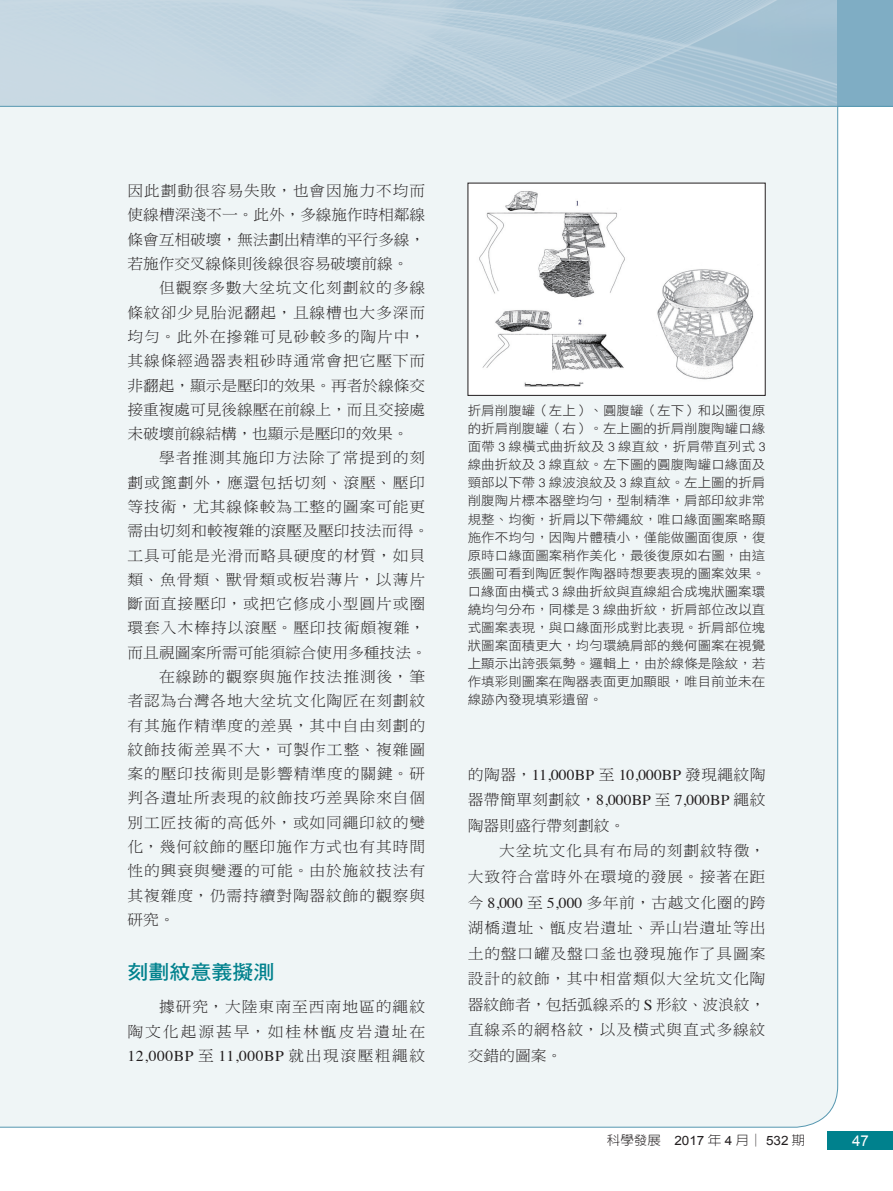
<style>
.page{position:relative;width:893px;height:1191px;background:#fff}
.page>*{position:absolute;margin:0;border:0;box-sizing:border-box;transform-origin:0 0}
.專題_內文大標{font:19.95px "DF Hei Std W7";color:#00818d;scale:1.05 1}
.A_內文{font:15px/24.3px "DF Ming Std W3";letter-spacing:.055em;color:#231f20;text-align:justify;scale:1.05 1}
.t1{font:15px "Arial";color:#fff}
.圖說{font:12.9px/18px "DF Hei Std W3";color:#231f20;text-align:justify;scale:1.05 1}
.t2{font:300 12.9px "AR New Hei B5";color:#231f20;scale:1.05 1}
.s1{font-family:"Times"}
.s2{font-family:"Helvetica";font-weight:300;font-size:12.3px}
.s3{font-family:"Arial";font-weight:400}
</style>
<div class="page">
<div style="left:838px;top:0;width:55px;height:106px;background:#7fadc4"></div>
<div style="left:0;top:107px;width:838px;height:1021px;background:#eff5f6"></div>
<hr style="left:0;top:106px;width:893px;height:1px;background:#5597b0">
<div style="left:828px;top:1131px;width:65px;height:18px;background:#00818d"></div>
<div style="left:468px;top:183px;width:297px;height:212px;background:#fff"></div>
<img style="left:479px;top:191px;width:275px;height:196px">
<p class="A_內文" style="left:128px;top:178px;width:285px">因此劃動很容易失敗，也會因施力不均而使線槽深淺不一。此外，多線施作時相鄰線條會互相破壞，無法劃出精準的平行多線，若施作交叉線條則後線很容易破壞前線。</p>
<p class="A_內文" style="left:128px;top:275px;width:285px;text-indent:31px">但觀察多數大坌坑文化刻劃紋的多線條紋卻少見胎泥翻起，且線槽也大多深而均勻。此外在摻雜可見砂較多的陶片中，其線條經過器表粗砂時通常會把它壓下而非翻起，顯示是壓印的效果。再者於線條交接重複處可見後線壓在前線上，而且交接處未破壞前線結構，也顯示是壓印的效果。</p>
<p class="A_內文" style="left:128px;top:445px;width:289px;text-align:left;text-indent:31px">學者推測其施印方法除了常提到的刻劃或篦劃外，應還包括切刻、滾壓、壓印等技術，尤其線條較為工整的圖案可能更需由切刻和較複雜的滾壓及壓印技法而得。工具可能是光滑而略具硬度的材質，如貝類、魚骨類、獸骨類或板岩薄片，以薄片斷面直接壓印，或把它修成小型圓片或圈環套入木棒持以滾壓。壓印技術頗複雜，而且視圖案所需可能須綜合使用多種技法。</p>
<p class="A_內文" style="left:128px;top:664px;width:285px;text-indent:31px">在線跡的觀察與施作技法推測後，筆者認為台灣各地大坌坑文化陶匠在刻劃紋有其施作精準度的差異，其中自由刻劃的紋飾技術差異不大，可製作工整、複雜圖案的壓印技術則是影響精準度的關鍵。研判各遺址所表現的紋飾技巧差異除來自個別工匠技術的高低外，或如同繩印紋的變化，幾何紋飾的壓印施作方式也有其時間性的興衰與變遷的可能。由於施紋技法有其複雜度，仍需持續對陶器紋飾的觀察與研究。</p>
<p class="專題_內文大標" style="left:128px;top:961px;width:141px">刻劃紋意義擬測</p>
<p class="A_內文" style="left:128px;top:994px;width:285px;text-indent:31px">據研究，大陸東南至西南地區的繩紋陶文化起源甚早，如桂林甑皮岩遺址在<span class="s1">12,000BP</span> 至 <span class="s1">11,000BP</span> 就出現滾壓粗繩紋</p>
<p class="圖說" style="left:468px;top:401px;width:285px">折肩削腹罐（左上）、圓腹罐（左下）和以圖復原的折肩削腹罐（右）。左上圖的折肩削腹陶罐口緣面帶 <span class="s2">3</span> 線橫式曲折紋及 <span class="s2">3</span> 線直紋，折肩帶直列式 <span class="s2">3</span>線曲折紋及 <span class="s2">3</span> 線直紋。左下圖的圓腹陶罐口緣面及頸部以下帶 <span class="s2">3</span> 線波浪紋及 <span class="s2">3</span> 線直紋。左上圖的折肩削腹陶片標本器壁均勻，型制精準，肩部印紋非常規整、均衡，折肩以下帶繩紋，唯口緣面圖案略顯施作不均勻，因陶片體積小，僅能做圖面復原，復原時口緣面圖案稍作美化，最後復原如右圖，由這張圖可看到陶匠製作陶器時想要表現的圖案效果。口緣面由橫式 <span class="s2">3</span> 線曲折紋與直線組合成塊狀圖案環繞均勻分布，同樣是 <span class="s2">3</span> 線曲折紋，折肩部位改以直式圖案表現，與口緣面形成對比表現。折肩部位塊狀圖案面積更大，均勻環繞肩部的幾何圖案在視覺上顯示出誇張氣勢。邏輯上，由於線條是陰紋，若作填彩則圖案在陶器表面更加顯眼，唯目前並未在線跡內發現填彩遺留。</p>
<p class="A_內文" style="left:468px;top:761px;width:285px;line-height:25.5px">的陶器，<span class="s1">11,000BP</span> 至 <span class="s1">10,000BP</span> 發現繩紋陶器帶簡單刻劃紋，<span class="s1">8,000BP</span> 至 <span class="s1">7,000BP</span> 繩紋陶器則盛行帶刻劃紋。</p>
<p class="A_內文" style="left:468px;top:838px;width:285px;line-height:25.5px;text-indent:31px">大坌坑文化具有布局的刻劃紋特徵，大致符合當時外在環境的發展。接著在距今 <span class="s1">8,000</span> 至 <span class="s1">5,000</span> 多年前，古越文化圈的跨湖橋遺址、甑皮岩遺址、弄山岩遺址等出土的盤口罐及盤口釜也發現施作了具圖案設計的紋飾，其中相當類似大坌坑文化陶器紋飾者，包括弧線系的 <span class="s1">S</span> 形紋、波浪紋，直線系的網格紋，以及橫式與直式多線紋交錯的圖案。</p>
<p class="t2" style="left:607px;top:1134px;width:190px">科學發展 <span class="s3">2017</span> 年 <span class="s3">4</span> 月│ <span class="s3">532</span> 期</p>
<p class="t1" style="left:852px;top:1131px;width:18px">47</p>
</div>
